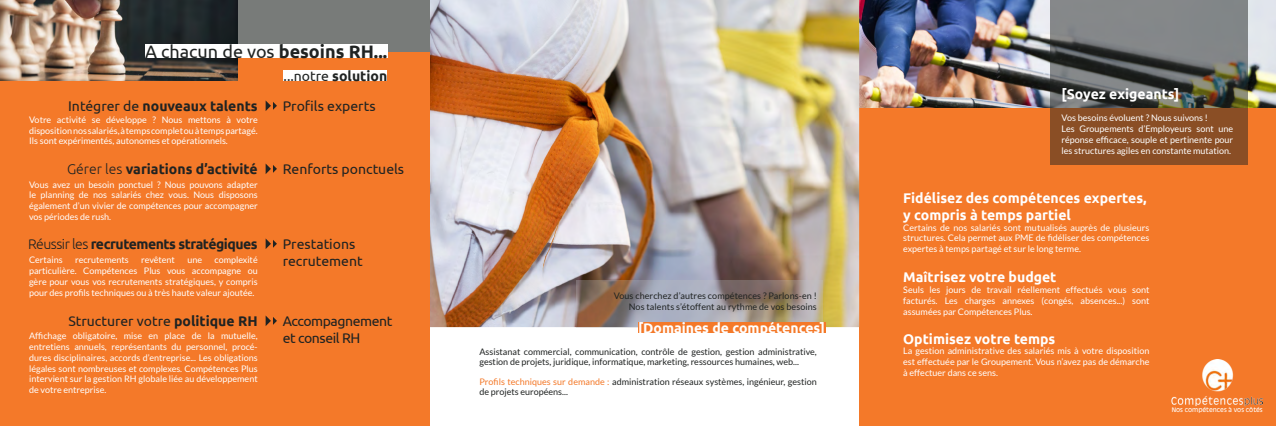
<style>
.page{position:relative;width:1276px;height:426px;background:#fff}
.page>*{position:absolute;margin:0;border:0;box-sizing:border-box;transform-origin:0 0}
.t1{font:18px "Ubuntu";color:#202322}
.t2{font:700 14px/16.8px "Ubuntu";color:#fff}
.t3{font:14px/16.8px "Ubuntu";color:#202322}
.t4{font:700 14px "Ubuntu";letter-spacing:-.015em;color:#202322}
.t5{font:700 14px "Ubuntu";letter-spacing:-.035em;color:#202322}
.t6{font:14px/16.8px "Ubuntu";letter-spacing:-.03em;color:#202322}
.t7{font:9px/10.8px "Lato";color:#fff;text-align:justify}
.t8{font:9px/10px "Lato";color:#202322}
.t9{font:6px "Antique Olive";color:#fff}
.s1{font-weight:700}
.s2{font-weight:400}
.s3{font-weight:300}
.s4{color:#f47929}
</style>
<div class="page">
<div style="left:859px;top:0;width:417px;height:425px;background:#f47929"></div>
<img style="left:859px;top:0;width:417px;height:108px">
<img style="left:429px;top:0;width:430px;height:327px">
<svg style="left:576px;top:279px;width:246px;height:48px;background:#988d89"></svg>
<svg style="left:1050px;top:0;width:198px;height:164px;background:#736051"></svg>
<div style="left:638px;top:321px;width:187px;height:11px;background:#f47929"></div>
<div style="left:0;top:0;width:429px;height:425px;background:#f47929"></div>
<div style="left:0;top:0;width:429px;height:51px;background:#787b79"></div>
<div style="left:283px;top:70px;width:104px;height:11px;background:#fff"></div>
<svg style="left:266px;top:101px;width:11px;height:10px"></svg>
<svg style="left:266px;top:164px;width:11px;height:10px"></svg>
<svg style="left:266px;top:239px;width:11px;height:10px"></svg>
<svg style="left:266px;top:316px;width:11px;height:10px"></svg>
<img style="left:0;top:0;width:237px;height:81px">
<div style="left:145px;top:44px;width:242px;height:14px;background:#fff"></div>
<img style="left:1171px;top:359px;width:91px;height:47px">
<h1 class="t1" style="left:145px;top:41px;width:244px">A chacun de vos <span class="s1">besoins RH...</span></h1>
<h2 class="t3" style="left:283px;top:67px;width:105px">...notre <span class="s1">solution</span></h2>
<h2 class="t4" style="left:68px;top:98px;width:191px"><span class="s2">Intégrer de</span> nouveaux talents</h2>
<h2 class="t3" style="left:283px;top:97px;width:94px">Profils experts</h2>
<p class="t7" style="left:29px;top:114px;width:230px">Votre activité se développe ? Nous mettons à votre disposition nos salariés, à temps complet ou à temps partagé.<br>Ils sont expérimentés, autonomes et opérationnels.</p>
<p class="t7" style="left:29px;top:179px;width:230px">Vous avez un besoin ponctuel ? Nous pouvons adapter le planning de nos salariés chez vous. Nous disposons également d’un vivier de compétences pour accompagner vos périodes de rush.</p>
<p class="t7" style="left:29px;top:254px;width:35px">Certains</p>
<p class="t7" style="left:75px;top:254px;width:55px">recrutements</p>
<p class="t7" style="left:141px;top:254px;width:35px">revêtent</p>
<p class="t7" style="left:187px;top:254px;width:16px">une</p>
<h2 class="t4" style="left:67px;top:160px;width:192px"><span class="s3">Gérer les</span> variations d’activité</h2>
<h2 class="t3" style="left:283px;top:160px;width:123px">Renforts ponctuels</h2>
<h2 class="t5" style="left:28px;top:235px;width:231px"><span class="s3">Réussir les</span> recrutements stratégiques</h2>
<h2 class="t3" style="left:283px;top:235px;width:82px">Prestations recrutement</h2>
<p class="t7" style="left:29px;top:254px;width:230px;text-indent:185px">complexité particulière. Compétences Plus vous accompagne ou gère pour vous vos recrutements stratégiques, y compris pour des profils techniques ou à très haute valeur ajoutée.</p>
<p class="t7" style="left:29px;top:330px;width:230px">Affichage obligatoire, mise en place de la mutuelle, entretiens annuels, représentants du personnel, procé&shy;dures disciplinaires, accords d’entreprise... Les obligations légales sont nombreuses et complexes. Compétences Plus intervient sur la gestion RH globale liée au développement de votre entreprise.</p>
<h2 class="t3" style="left:68px;top:312px;width:191px">Structurer votre <span class="s1">politique RH</span></h2>
<h2 class="t6" style="left:283px;top:312px;width:111px">Accompagnement et conseil RH</h2>
<p class="t8" style="left:614px;top:290px;width:205px;line-height:10.8px;text-align:right">Vous cherchez d’autres compétences ? Parlons-en !<br>Nos talents s’étoffent au rythme de vos besoins</p>
<h2 class="t2" style="left:638px;top:318px;width:188px">[Domaines de compétences]</h2>
<p class="t8" style="left:479px;top:346px;width:339px">Assistanat commercial, communication, contrôle de gestion, gestion administrative, gestion de projets, juridique, informatique, marketing, ressources humaines, web...</p>
<p class="t8" style="left:479px;top:376px;width:339px"><span class="s4">Profils techniques sur demande :</span> administration réseaux systèmes, ingénieur, gestion de projets européens...</p>
<h2 class="t2" style="left:1061px;top:86px;width:119px">[Soyez exigeants]</h2>
<p class="t7" style="left:1061px;top:112px;width:173px;text-align:left">Vos besoins évoluent ? Nous suivons !<br>Les Groupements d’Employeurs sont une réponse efficace, souple et pertinente pour les structures agiles en constante mutation.</p>
<h2 class="t2" style="left:903px;top:189px;width:245px">Fidélisez des compétences expertes, y compris à temps partiel</h2>
<p class="t7" style="left:903px;top:221px;width:248px">Certains de nos salariés sont mutualisés auprès de plusieurs structures. Cela permet aux PME de fidéliser des compétences expertes à temps partagé et sur le long terme.</p>
<h2 class="t2" style="left:903px;top:268px;width:155px">Maîtrisez votre budget</h2>
<p class="t7" style="left:903px;top:284px;width:248px">Seuls les jours de travail réellement effectués vous sont facturés. Les charges annexes (congés, absences...) sont assumées par Compétences Plus.</p>
<h2 class="t2" style="left:903px;top:329px;width:154px">Optimisez votre temps</h2>
<p class="t7" style="left:903px;top:345px;width:248px">La gestion administrative des salariés mis à votre disposition est effectuée par le Groupement. Vous n’avez pas de démarche à effectuer dans ce sens.</p>
<p class="t9" style="left:1171px;top:405px;width:92px">Nos compétences à vos côtés</p>
</div>
